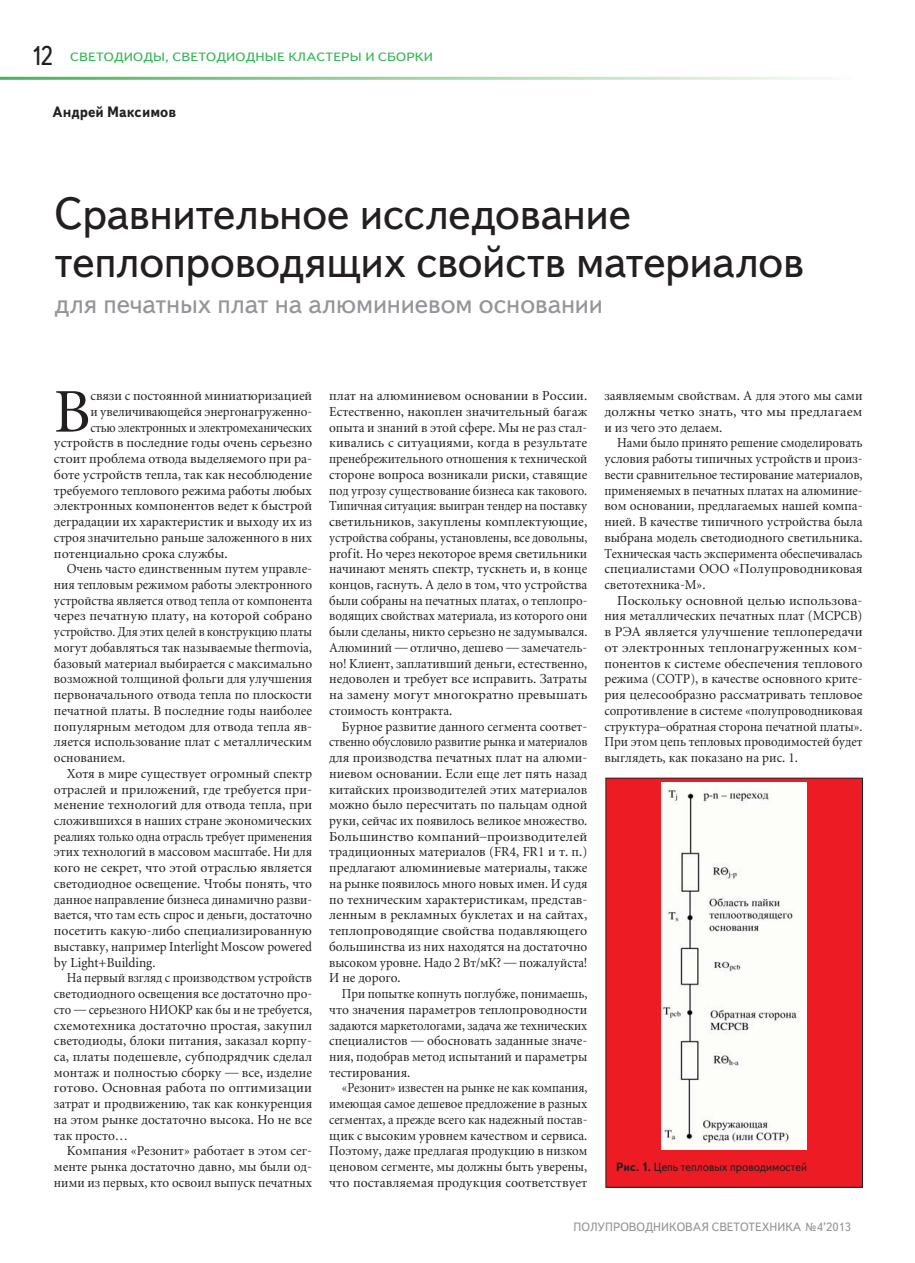
<style>
.page{position:relative;width:915px;height:1263px;background:#fff}
.page>*{position:absolute;margin:0;border:0;box-sizing:border-box;transform-origin:0 0}
.t1{font:61.05px "Miniature";color:#231f20}
.t2{font:45px/48px "Text Book C";letter-spacing:-.005em;color:#231f20}
.t3{font:27px "Text Book C";letter-spacing:-.005em;color:#939598}
.t4{font:27px "Text Book C";color:#231f20;scale:.9 1}
.t5{font:700 15px "Text Book C";color:#231f20;scale:.95 1}
.t6{font:13.5px/15.8px "Miniature";color:#231f20;text-align:justify}
.t7{font:13.5px/15.8px "Miniature";color:#231f20;text-align:justify;scale:.95 1}
.t8{font:13.5px/15.8px "Miniature";color:#231f20;text-align:justify;scale:.93 1}
.t9{font:13.5px/15.8px "Miniature";color:#231f20;text-align:justify;scale:.96 1}
.t10{font:13.5px/15.8px "Miniature";color:#231f20;text-align:justify;scale:.91 1}
.t11{font:13.5px/15.8px "Miniature";color:#231f20;text-align:justify;scale:.92 1}
.t12{font:13.5px "Miniature";color:#231f20;scale:.94 1}
.t13{font:13.5px "Miniature";color:#231f20;scale:.89 1}
.t14{font:13.5px "Miniature";color:#231f20;scale:.9 1}
.t15{font:12px "Text Book C";letter-spacing:.01em;color:#36b555;scale:1.17 1}
.t16{font:12px "Text Book C";color:#939598}
.t17{font:12px "Text Book C";color:#231f20;scale:.95 1}
.s1{font-weight:700}
</style>
<div class="page">
<div style="left:605px;top:778px;width:257px;height:409px;background:#ed1c24"></div>
<img style="left:661px;top:783px;width:145px;height:366px">
<h3 class="t4" style="left:30px;top:40px;width:27px">12</h3>
<p class="t15" style="left:70px;top:50px;width:311px">СВЕТОДИОДЫ, СВЕТОДИОДНЫЕ КЛАСТЕРЫ И СБОРКИ</p>
<p class="t5" style="left:52px;top:103px;width:131px">Андрей Максимов</p>
<h2 class="t2" style="left:55px;top:190px;width:750px">Сравнительное исследование теплопроводящих свойств материалов</h2>
<h3 class="t3" style="left:55px;top:288px;width:549px">для печатных плат на алюминиевом основании</h3>
<h1 class="t1" style="left:54px;top:388px;width:38px">В</h1>
<p class="t6" style="left:90px;top:389px;width:223px">связи с постоянной миниатюризацией</p>
<p class="t12" style="left:90px;top:406px;width:237px">и увеличивающейся энергонагруженно-</p>
<p class="t14" style="left:90px;top:422px;width:248px">стью электронных и электромеханических</p>
<p class="t6" style="left:54px;top:436px;width:259px">устройств в последние годы очень серьезно</p>
<p class="t6" style="left:54px;top:452px;width:259px">стоит проблема отвода выделяемого при ра-</p>
<p class="t6" style="left:54px;top:468px;width:259px">боте устройств тепла, так как несоблюдение</p>
<p class="t6" style="left:54px;top:483px;width:260px">требуемого теплового режима работы любых</p>
<p class="t6" style="left:54px;top:499px;width:259px">электронных компонентов ведет к быстрой</p>
<p class="t6" style="left:54px;top:515px;width:259px">деградации их характеристик и выходу их из</p>
<p class="t9" style="left:54px;top:531px;width:270px">строя значительно раньше заложенного в них</p>
<p class="t6" style="left:54px;top:546px;width:175px">потенциально срока службы.</p>
<p class="t9" style="left:67px;top:562px;width:257px">Очень часто единственным путем управле-</p>
<p class="t12" style="left:54px;top:579px;width:276px">ния тепловым режимом работы электронного</p>
<p class="t11" style="left:54px;top:594px;width:282px">устройства является отвод тепла от компонента</p>
<p class="t6" style="left:54px;top:609px;width:259px">через печатную плату, на которой собрано</p>
<p class="t13" style="left:54px;top:626px;width:291px">устройство. Для этих целей в конструкцию платы</p>
<p class="t7" style="left:54px;top:641px;width:273px">могут добавляться так называемые thermovia,</p>
<p class="t7" style="left:54px;top:657px;width:273px">базовый материал выбирается с максимально</p>
<p class="t7" style="left:54px;top:672px;width:273px">возможной толщиной фольги для улучшения</p>
<p class="t6" style="left:54px;top:688px;width:259px">первоначального отвода тепла по плоскости</p>
<p class="t6" style="left:54px;top:704px;width:259px">печатной платы. В последние годы наиболее</p>
<p class="t6" style="left:54px;top:719px;width:259px">популярным методом для отвода тепла яв-</p>
<p class="t6" style="left:54px;top:735px;width:259px">ляется использование плат с металлическим</p>
<p class="t9" style="left:54px;top:751px;width:76px">основанием.</p>
<p class="t6" style="left:67px;top:767px;width:247px">Хотя в мире существует огромный спектр</p>
<p class="t6" style="left:54px;top:782px;width:259px">отраслей и приложений, где требуется при-</p>
<p class="t6" style="left:54px;top:798px;width:259px">менение технологий для отвода тепла, при</p>
<p class="t7" style="left:54px;top:814px;width:273px">сложившихся в наших стране экономических</p>
<p class="t13" style="left:54px;top:831px;width:291px">реалиях только одна отрасль требует применения</p>
<p class="t12" style="left:54px;top:847px;width:276px">этих технологий в массовом масштабе. Ни для</p>
<p class="t6" style="left:54px;top:861px;width:259px">кого не секрет, что этой отраслью является</p>
<p class="t9" style="left:54px;top:877px;width:270px">светодиодное освещение. Чтобы понять, что</p>
<p class="t8" style="left:54px;top:893px;width:279px">данное направление бизнеса динамично разви-</p>
<p class="t8" style="left:54px;top:908px;width:279px">вается, что там есть спрос и деньги, достаточно</p>
<p class="t6" style="left:54px;top:924px;width:259px">посетить какую-либо специализированную</p>
<p class="t12" style="left:54px;top:941px;width:276px">выставку, например Interlight Moscow powered</p>
<p class="t9" style="left:54px;top:955px;width:107px">by Light+Building.</p>
<p class="t11" style="left:67px;top:971px;width:268px">На первый взгляд с производством устройств</p>
<p class="t12" style="left:54px;top:988px;width:276px">светодиодного освещения все достаточно про-</p>
<p class="t10" style="left:54px;top:1003px;width:285px">сто — серьезного НИОКР как бы и не требуется,</p>
<p class="t6" style="left:54px;top:1018px;width:259px">схемотехника достаточно простая, закупил</p>
<p class="t6" style="left:54px;top:1034px;width:259px">светодиоды, блоки питания, заказал корпу-</p>
<p class="t6" style="left:54px;top:1050px;width:259px">са, платы подешевле, субподрядчик сделал</p>
<p class="t6" style="left:54px;top:1066px;width:259px">монтаж и полностью сборку — все, изделие</p>
<p class="t6" style="left:54px;top:1081px;width:259px">готово. Основная работа по оптимизации</p>
<p class="t9" style="left:54px;top:1097px;width:270px">затрат и продвижению, так как конкуренция</p>
<p class="t6" style="left:54px;top:1113px;width:259px">на этом рынке достаточно высока. Но не все</p>
<p class="t9" style="left:54px;top:1129px;width:79px">так просто…</p>
<p class="t6" style="left:67px;top:1144px;width:247px">Компания «Резонит» работает в этом сег-</p>
<p class="t9" style="left:54px;top:1160px;width:270px">менте рынка достаточно давно, мы были од-</p>
<p class="t7" style="left:54px;top:1176px;width:273px">ними из первых, кто освоил выпуск печатных</p>
<p class="t6" style="left:329px;top:389px;width:260px">плат на алюминиевом основании в России.<br>Естественно, накоплен значительный багаж опыта и знаний в этой сфере. Мы не раз стал&shy;кивались с ситуациями, когда в результате пренебрежительного отношения к технической стороне вопроса возникали риски, ставящие под угрозу существование бизнеса как такового.<br>Типичная ситуация: выигран тендер на поставку светильников, закуплены комплектующие, устройства собраны, установлены, все довольны, profit. Но через некоторое время светильники начинают менять спектр, тускнеть и, в конце концов, гаснуть. А дело в том, что устройства были собраны на печатных платах, о теплопро&shy;водящих свойствах материала, из которого они были сделаны, никто серьезно не задумывался.<br>Алюминий — отлично, дешево — замечатель&shy;но! Клиент, заплативший деньги, естественно, недоволен и требует все исправить. Затраты на замену могут многократно превышать стоимость контракта.</p>
<p class="t7" style="left:329px;top:719px;width:273px;text-indent:13px">Бурное развитие данного сегмента соответ&shy;ственно обусловило развитие рынка и материалов для производства печатных плат на алюми&shy;ниевом основании. Если еще лет пять назад китайских производителей этих материалов можно было пересчитать по пальцам одной руки, сейчас их появилось великое множество.<br>Большинство компаний–производителей традиционных материалов (FR4, FR1 и т. п.) предлагают алюминиевые материалы, также на рынке появилось много новых имен. И судя по техническим характеристикам, представ&shy;ленным в рекламных буклетах и на сайтах, теплопроводящие свойства подавляющего большинства из них находятся на достаточно высоком уровне. Надо 2 Вт/мК? — пожалуйста!<br>И не дорого.</p>
<p class="t11" style="left:329px;top:987px;width:282px;text-indent:13px">При попытке копнуть поглубже, понимаешь, что значения параметров теплопроводности задаются маркетологами, задача же технических специалистов — обосновать заданные значе&shy;ния, подобрав метод испытаний и параметры тестирования.</p>
<p class="t10" style="left:329px;top:1081px;width:285px;text-indent:13px">«Резонит» известен на рынке не как компания, имеющая самое дешевое предложение в разных сегментах, а прежде всего как надежный постав&shy;щик с высоким уровнем качеством и сервиса.<br>Поэтому, даже предлагая продукцию в низком ценовом сегменте, мы должны быть уверены, что поставляемая продукция соответствует</p>
<p class="t9" style="left:604px;top:389px;width:270px">заявляемым свойствам. А для этого мы сами должны четко знать, что мы предлагаем и из чего это делаем.</p>
<p class="t8" style="left:604px;top:436px;width:279px;text-indent:13px">Нами было принято решение смоделировать условия работы типичных устройств и произ&shy;вести сравнительное тестирование материалов, применяемых в печатных платах на алюминие&shy;вом основании, предлагаемых нашей компа&shy;нией. В качестве типичного устройства была выбрана модель светодиодного светильника.<br>Техническая часть эксперимента обеспечивалась специалистами ООО «Полупроводниковая светотехника-М».</p>
<p class="t6" style="left:604px;top:594px;width:260px;text-indent:13px">Поскольку основной целью использова&shy;ния металлических печатных плат (MCPCB) в РЭА является улучшение теплопередачи от электронных теплонагруженных ком&shy;понентов к системе обеспечения теплового режима (СОТР), в качестве основного крите&shy;рия целесообразно рассматривать тепловое сопротивление в системе «полупроводниковая структура–обратная сторона печатной платы».<br>При этом цепь тепловых проводимостей будет выглядеть, как показано на рис. 1.</p>
<p class="t17" style="left:616px;top:1160px;width:202px"><span class="s1">Рис. 1.</span> Цепь тепловых проводимостей</p>
<p class="t16" style="left:573px;top:1220px;width:279px">ПОЛУПРОВОДНИКОВАЯ СВЕТОТЕХНИКА №4’2013</p>
</div>
